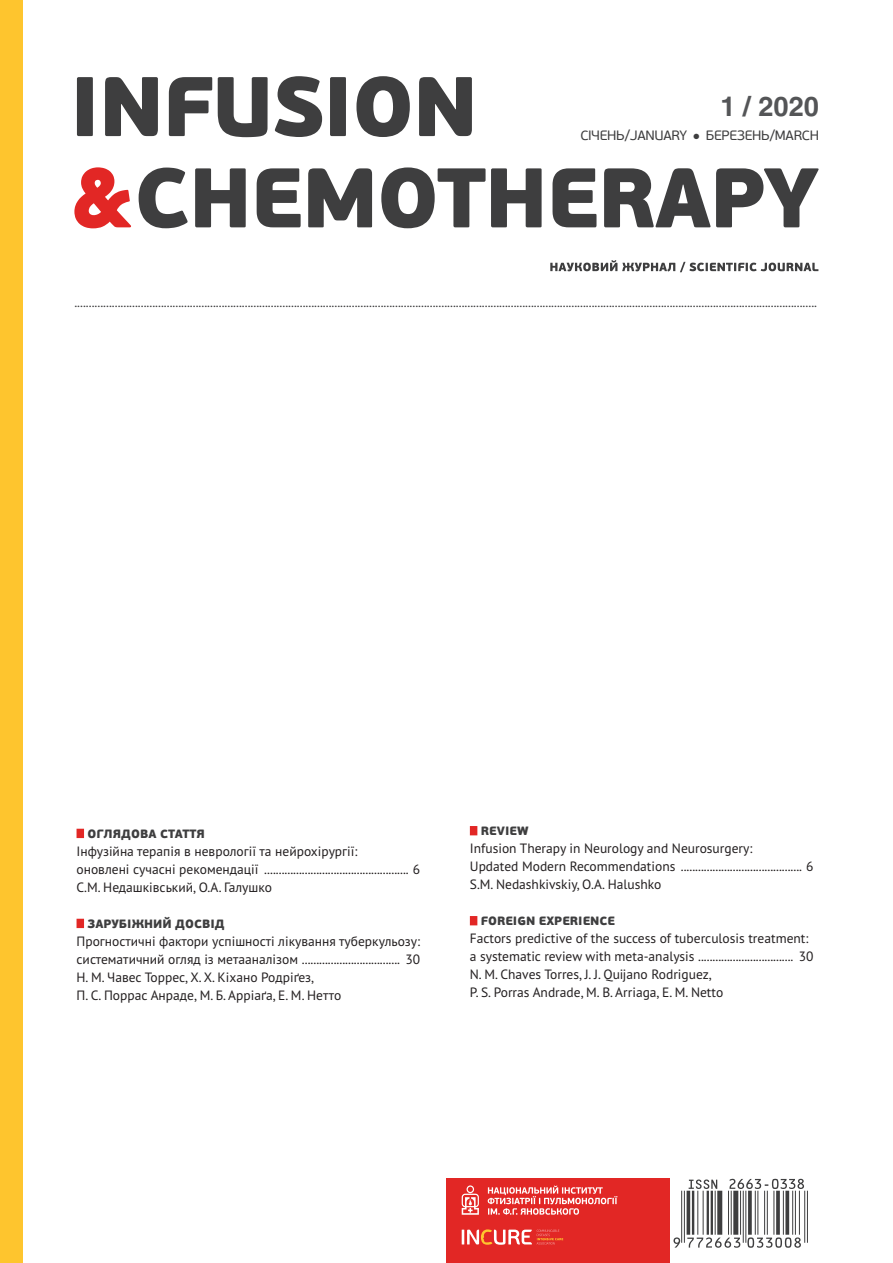
<style>
.page{position:relative;width:893px;height:1263px;background:#fff}
.page>*{position:absolute;margin:0;border:0;box-sizing:border-box;transform-origin:0 0}
.t1{font:700 27px "Helios";color:#545557}
.t2{font:13.5px/18px "PT Sans Pro";color:#231f20}
.t3{font:13.5px "PT Sans Pro";color:#3e3e3f}
.t4{font:13.5px "PF Beau Sans Pro";letter-spacing:-.02em;color:#3e3e3f}
.t5{font:900 12px "PF Beau Sans Pro";color:#3e3e3f}
.s1{font-family:"Dixieland";font-size:7.5px}
</style>
<div class="page">
<div style="left:0;top:0;width:22px;height:1263px;background:#fec52e"></div>
<svg style="left:550px;top:260px;width:268px;height:12px"></svg>
<svg style="left:74px;top:167px;width:57px;height:61px"></svg>
<svg style="left:139px;top:167px;width:680px;height:61px"></svg>
<svg style="left:77px;top:76px;width:395px;height:61px"></svg>
<div style="left:446px;top:1179px;width:223px;height:84px;background:#e22725"></div>
<svg style="left:462px;top:1229px;width:101px;height:16px"></svg>
<svg style="left:462px;top:1185px;width:17px;height:30px"></svg>
<svg style="left:488px;top:1185px;width:129px;height:30px"></svg>
<hr style="left:807px;top:1191px;width:1px;height:52px;background:#3e3e3f">
<hr style="left:804px;top:1191px;width:1px;height:52px;background:#3e3e3f">
<svg style="left:673px;top:1179px;width:131px;height:69px"></svg>
<div style="left:77px;top:829px;width:7px;height:9px;background:#e22725"></div>
<div style="left:77px;top:919px;width:7px;height:9px;background:#e22725"></div>
<div style="left:470px;top:826px;width:7px;height:9px;background:#e22725"></div>
<div style="left:470px;top:916px;width:7px;height:9px;background:#e22725"></div>
<h1 class="t1" style="left:720px;top:91px;width:100px">1 / 2020</h1>
<p class="t4" style="left:580px;top:128px;width:240px">СІЧЕНЬ/JANUARY <span class="s1">l</span> БЕРЕЗЕНЬ/MARCH</p>
<p class="t3" style="left:74px;top:293px;width:744px">.................................................................................................................................................................................................................................................................</p>
<p class="t5" style="left:88px;top:826px;width:119px">ОГЛЯДОВА СТАТТЯ</p>
<p class="t2" style="left:77px;top:842px;width:345px">Інфузійна терапія в неврології та нейрохірургії:<br>оновлені сучасні рекомендації .................................................. 6<br>С.М. Недашківський, О.А. Галушко</p>
<p class="t5" style="left:88px;top:916px;width:139px">ЗАРУБІЖНИЙ ДОСВІД</p>
<p class="t2" style="left:77px;top:932px;width:345px">Прогностичні фактори успішності лікування туберкульозу: систематичний огляд із метааналізом .................................. 30<br>Н. М. Чавес Торрес, Х. Х. Кіхано Родріґез,<br>П. С. Поррас Анраде, М. Б. Арріаґа, Е. М. Нетто</p>
<p class="t5" style="left:481px;top:823px;width:49px">REVIEW</p>
<p class="t2" style="left:470px;top:839px;width:345px">Infusion Therapy in Neurology and Neurosurgery:<br>Updated Modern Recommendations .......................................... 6<br>S.M. Nedashkivskiy, O.A. Halushko</p>
<p class="t5" style="left:481px;top:913px;width:136px">FOREIGN EXPERIENCE</p>
<p class="t2" style="left:470px;top:929px;width:345px">Factors predictive of the success of tuberculosis treatment: a systematic review with meta-analysis ................................. 30<br>N. M. Chaves Torres, J. J. Quijano Rodriguez,<br>P. S. Porras Andrade, M. B. Arriaga, E. M. Netto</p>
</div>
